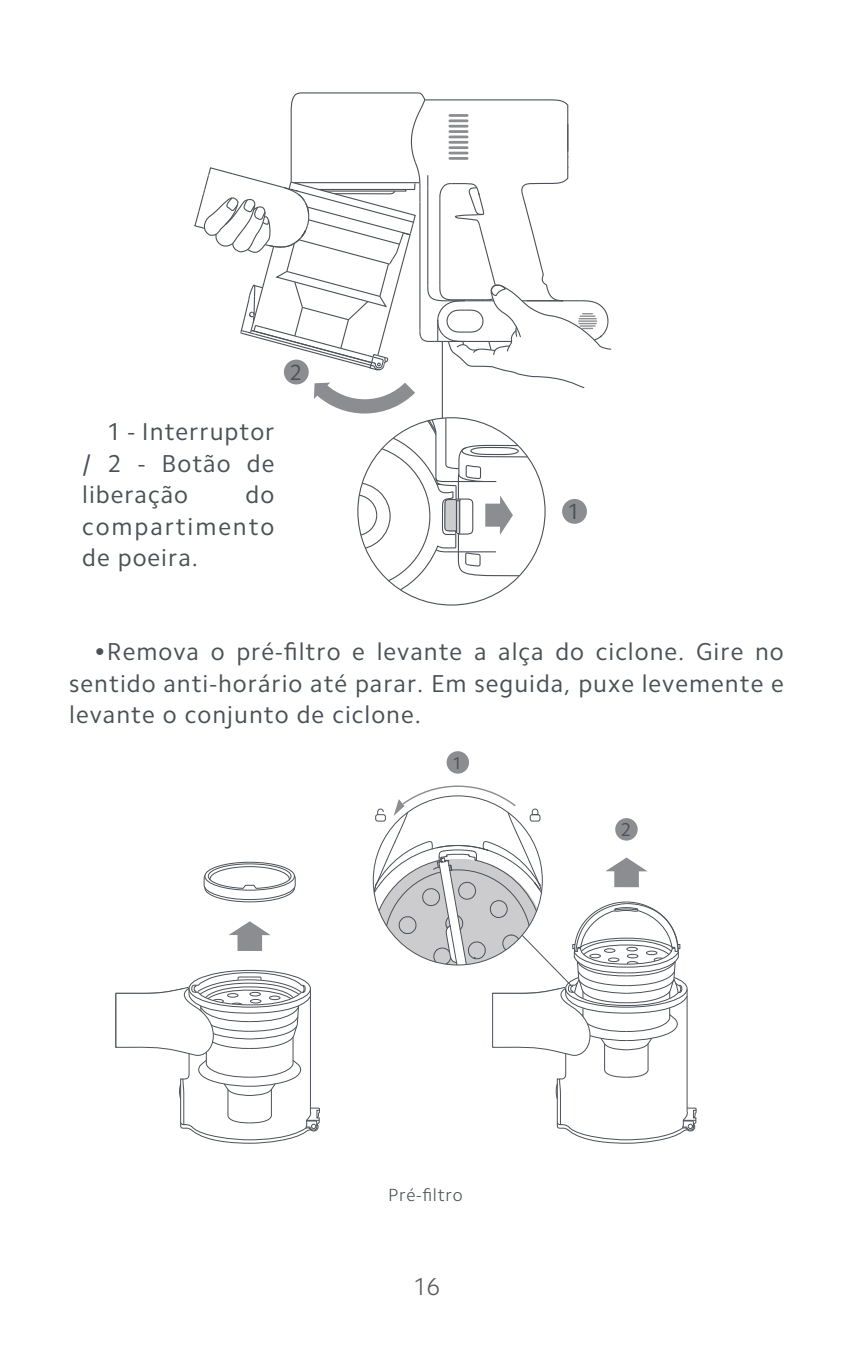
<style>
.page{position:relative;width:853px;height:1349px;background:#fff}
.page>*{position:absolute;margin:0;border:0;box-sizing:border-box;transform-origin:0 0}
.t1{font:24.5px/31.5px "Camphor Pro";letter-spacing:.04em;color:#4b5157;text-align:justify}
.t2{font:300 24.5px "Camphor Pro";color:#575a5b}
.t3{font:22.05px "Camphor Pro";color:#4b5157}
.t4{font:18.9px "Camphor Pro";color:#4b5157}
.t5{font:300 17.85px "Camphor Pro";letter-spacing:.04em;color:#4b5157}
.t6{font:17.15px "Camphor Pro";color:#4b5157}
</style>
<div class="page">
<svg style="left:194px;top:92px;width:418px;height:513px"></svg>
<div style="left:446px;top:751px;width:23px;height:22px;background:#8c8d91;border-radius:50%"></div>
<svg style="left:115px;top:969px;width:205px;height:174px"></svg>
<svg style="left:229px;top:921px;width:42px;height:29px"></svg>
<svg style="left:203px;top:862px;width:93px;height:40px"></svg>
<svg style="left:373px;top:785px;width:324px;height:358px"></svg>
<p class="t1" style="left:82px;top:416px;width:194px;text-indent:24px">1 - Interruptor / 2 - Botão de liberação</p>
<p class="t1" style="left:82px;top:479px;width:194px;text-indent:163px">do compartimento de poeira.</p>
<p class="t3" style="left:290px;top:359px;width:14px">2</p>
<p class="t3" style="left:567px;top:498px;width:14px">1</p>
<p class="t1" style="left:69px;top:635px;width:716px;text-indent:24px">•Remova o pré-filtro e levante a alça do ciclone. Gire no sentido anti-horário até parar. Em seguida, puxe levemente e levante o conjunto de ciclone.</p>
<p class="t6" style="left:452px;top:752px;width:11px">1</p>
<p class="t5" style="left:388px;top:1183px;width:76px">Pré-filtro</p>
<p class="t2" style="left:413px;top:1271px;width:29px">16</p>
<p class="t4" style="left:621px;top:817px;width:12px">2</p>
</div>
